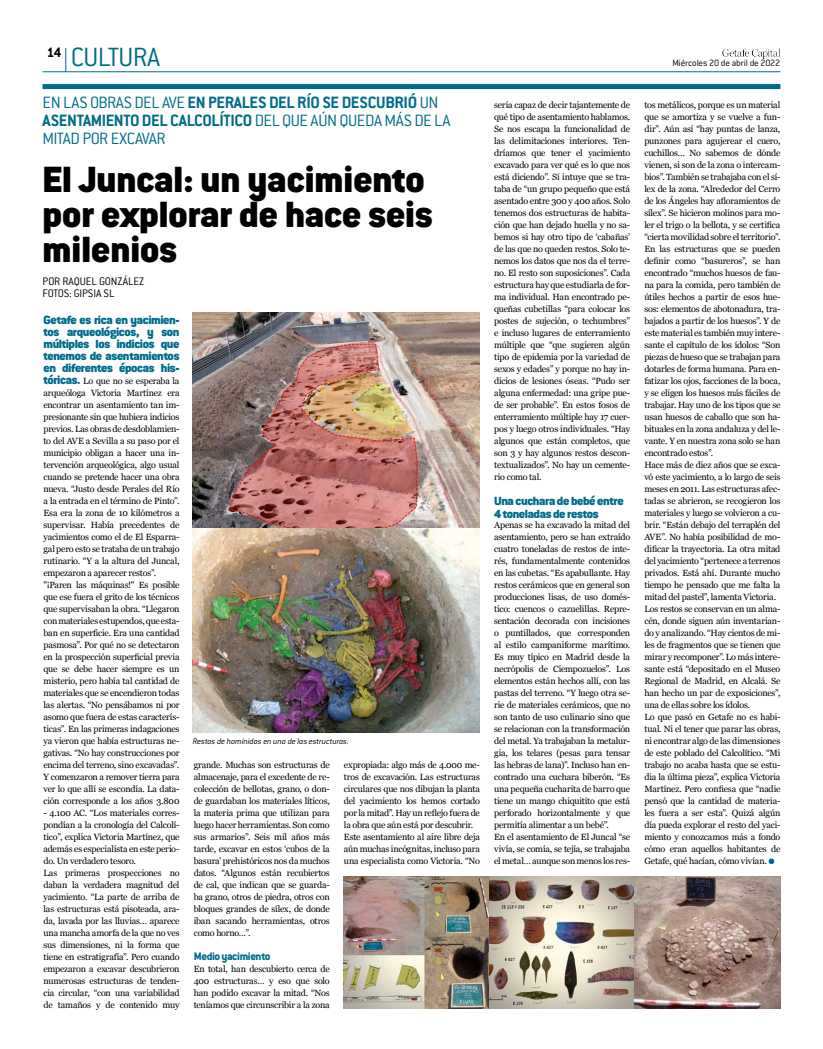
<style>
.page{position:relative;width:823px;height:1049px;background:#fff}
.page>*{position:absolute;margin:0;border:0;box-sizing:border-box;transform-origin:0 0}
.t1{font:900 40px/35px "Conduit ITC Std";color:#000}
.t2{font:300 29px "Conduit ITC Std";letter-spacing:-.02em;color:#006c8b}
.t3{font:300 18px/18px "Conduit ITC Std";letter-spacing:-.025em;color:#006c8b}
.t4{font:900 13px/12px "Conduit ITC Std";letter-spacing:-.03em;color:#006c8b;text-align:justify}
.t5{font:300 12px/12px "Conduit ITC Std";letter-spacing:-.01em;color:#000}
.t6{font:800 12px "Conduit ITC Std";letter-spacing:-.035em;color:#006c8b}
.t7{font:300 10px "Conduit ITC Std";letter-spacing:-.015em;color:#000}
.t8{font:9px/12px "Georgia";letter-spacing:-.02em;color:#000}
.t9{font:italic 300 9px "Conduit ITC Std";letter-spacing:-.015em;color:#000}
.s1{font-weight:700}
.s2{font-family:"Conduit ITC Std";font-weight:900;font-size:13px;color:#006c8b}
</style>
<div class="page">
<svg style="left:768px;top:858px;width:5px;height:6px"></svg>
<img style="left:193px;top:312px;width:286px;height:216px">
<img style="left:193px;top:528px;width:286px;height:204px">
<hr style="left:43px;top:72px;width:737px;height:1px;background:#006c8b">
<img style="left:722px;top:49px;width:58px;height:10px">
<svg style="left:65px;top:48px;width:1px;height:24px"></svg>
<div style="left:43px;top:84px;width:737px;height:5px;background:#006c8b"></div>
<img style="left:343px;top:876px;width:437px;height:132px">
<h2 class="t2" style="left:47px;top:40px;width:115px"><sup>14</sup> CULTURA</h2>
<h3 class="t3" style="left:43px;top:93px;width:409px">EN LAS OBRAS DEL AVE <span class="s1">EN PERALES DEL RÍO SE DESCUBRIÓ</span> UN<br><span class="s1">ASENTAMIENTO DEL CALCOLÍTICO</span> DEL QUE AÚN QUEDA MÁS DE LA<br>MITAD POR EXCAVAR</h3>
<h1 class="t1" style="left:43px;top:162px;width:391px">El Juncal: un yacimiento por explorar de hace seis milenios</h1>
<h3 class="t5" style="left:43px;top:275px;width:103px">POR RAQUEL GONZÁLEZ<br>FOTOS: GIPSIA SL</h3>
<h3 class="t4" style="left:43px;top:314px;width:137px">Getafe es rica en yacimien&shy;tos arqueológicos, y son múltiples los indicios que tenemos de asentamientos en diferentes épocas his-</h3>
<p class="t8" style="left:43px;top:375px;width:137px"><span class="s2">tóricas.</span> Lo que no se esperaba la arqueóloga Victoria Martínez era encontrar un asentamiento tan im&shy;presionante sin que hubiera indicios previos. Las obras de desdoblamien&shy;to del AVE a Sevilla a su paso por el municipio obligan a hacer una in&shy;tervención arqueológica, algo usual cuando se pretende hacer una obra nueva. “Justo desde Perales del Río a la entrada en el término de Pinto”.<br>Esa era la zona de 10 kilómetros a supervisar. Había precedentes de yacimientos como el de El Esparra&shy;gal pero esto se trataba de un trabajo rutinario. “Y a la altura del Juncal, empezaron a aparecer restos”. "¡Paren las máquinas!" Es posible que ese fuera el grito de los técnicos que supervisaban la obra. “Llegaron con materiales estupendos, que esta&shy;ban en superficie. Era una cantidad pasmosa”. Por qué no se detectaron en la prospección superficial previa que se debe hacer siempre es un misterio, pero había tal cantidad de materiales que se encendieron todas las alertas. “No pensábamos ni por asomo que fuera de estas caracterís&shy;ticas”. En las primeras indagaciones ya vieron que había estructuras ne&shy;gativas. “No hay construcciones por encima del terreno, sino excavadas”.<br>Y comenzaron a remover tierra para ver lo que allí se escondía. La data&shy;ción corresponde a los años 3.800</p>
<p class="t8" style="left:43px;top:806px;width:137px">- 4.100 AC. “Los materiales corres&shy;pondían a la cronología del Calcolí&shy;tico”, explica Victoria Martínez, que además es especialista en este perio&shy;do. Un verdadero tesoro.<br>Las primeras prospecciones no daban la verdadera magnitud del yacimiento. “La parte de arriba de las estructuras está pisoteada, ara&shy;da, lavada por las lluvias… aparece una mancha amorfa de la que no ves sus dimensiones, ni la forma que tiene en estratigrafía”. Pero cuando empezaron a excavar descubrieron numerosas estructuras de tenden&shy;cia circular, “con una variabilidad de tamaños y de contenido muy</p>
<p class="t9" style="left:193px;top:736px;width:157px">Restos de homínidos en una de las estructuras.</p>
<p class="t8" style="left:194px;top:758px;width:137px;text-align:justify">grande. Muchas son estructuras de almacenaje, para el excedente de re&shy;colección de bellotas, grano, o don&shy;de guardaban los materiales líticos, la materia prima que utilizan para luego hacer herramientas. Son como sus armarios”. Seis mil años más tarde, excavar en estos ‘cubos de la basura’ prehistóricos nos da muchos datos. “Algunos están recubiertos de cal, que indican que se guarda&shy;ba grano, otros de piedra, otros con bloques grandes de sílex, de donde iban sacando herramientas, otros como horno…”.</p>
<h3 class="t6" style="left:194px;top:949px;width:78px">Medio yacimiento</h3>
<p class="t8" style="left:194px;top:963px;width:137px;text-align:justify">En total, han descubierto cerca de 400 estructuras… y eso que solo han podido excavar la mitad. “Nos teníamos que circunscribir a la zona</p>
<p class="t8" style="left:344px;top:759px;width:137px">expropiada: algo más de 4.000 me&shy;tros de excavación. Las estructuras circulares que nos dibujan la planta del yacimiento los hemos cortado por la mitad”. Hay un reflejo fuera de la obra que aún está por descubrir.<br>Este asentamiento al aire libre deja aún muchas incógnitas, incluso para una especialista como Victoria. “No</p>
<p class="t8" style="left:494px;top:98px;width:137px;text-align:justify">sería capaz de decir tajantemente de qué tipo de asentamiento hablamos.<br>Se nos escapa la funcionalidad de las delimitaciones interiores. Ten&shy;dríamos que tener el yacimiento excavado para ver qué es lo que nos está diciendo”. Sí intuye que se tra&shy;taba de “un grupo pequeño que está asentado entre 300 y 400 años. Solo tenemos dos estructuras de habita&shy;ción que han dejado huella y no sa&shy;bemos si hay otro tipo de ‘cabañas’ de las que no queden restos. Solo te&shy;nemos los datos que nos da el terre&shy;no. El resto son suposiciones”. Cada estructura hay que estudiarla de for&shy;ma individual. Han encontrado pe&shy;queñas cubetillas “para colocar los postes de sujeción, o techumbres” e incluso lugares de enterramiento múltiple que “que sugieren algún tipo de epidemia por la variedad de sexos y edades” y porque no hay in&shy;dicios de lesiones óseas. “Pudo ser alguna enfermedad: una gripe pue&shy;de ser probable”. En estos fosos de enterramiento múltiple hay 17 cuer&shy;pos y luego otros individuales. “Hay algunos que están completos, que son 3 y hay algunos restos descon&shy;textualizados”. No hay un cemente&shy;rio como tal.</p>
<h3 class="t4" style="left:494px;top:495px;width:131px;line-height:13px">Una cuchara de bebé entre<br>4 toneladas de restos</h3>
<p class="t8" style="left:494px;top:519px;width:137px">Apenas se ha excavado la mitad del asentamiento, pero se han extraído cuatro toneladas de restos de inte&shy;rés, fundamentalmente contenidos en las cubetas. “Es apabullante. Hay restos cerámicos que en general son producciones lisas, de uso domés&shy;tico: cuencos o cazuelillas. Repre&shy;sentación decorada con incisiones o puntillados, que corresponden al estilo campaniforme marítimo.<br>Es muy típico en Madrid desde la necrópolis de Ciempozuelos”. Los elementos están hechos allí, con las pastas del terreno. “Y luego otra se&shy;rie de materiales cerámicos, que no son tanto de uso culinario sino que se relacionan con la transformación del metal. Ya trabajaban la metalur&shy;gia, los telares (pesas para tensar las hebras de lana)”. Incluso han en&shy;contrado una cuchara biberón. “Es una pequeña cucharita de barro que tiene un mango chiquitito que está perforado horizontalmente y que permitía alimentar a un bebé”.<br>En el asentamiento de El Juncal “se vivía, se comía, se tejía, se trabajaba el metal… aunque son menos los res-</p>
<p class="t7" style="left:672px;top:57px;width:109px">Miércoles 20 de abril de 2022</p>
<p class="t8" style="left:644px;top:98px;width:137px">tos metálicos, porque es un material que se amortiza y se vuelve a fun&shy;dir”. Aún así “hay puntas de lanza, punzones para agujerear el cuero, cuchillos… No sabemos de dónde vienen, si son de la zona o intercam&shy;bios”. También se trabajaba con el sí&shy;lex de la zona. “Alrededor del Cerro de los Ángeles hay afloramientos de sílex”. Se hicieron molinos para mo&shy;ler el trigo o la bellota, y se certifica “cierta movilidad sobre el territorio”.<br>En las estructuras que se pueden definir como “basureros”, se han encontrado “muchos huesos de fau&shy;na para la comida, pero también de útiles hechos a partir de esos hue&shy;sos: elementos de abotonadura, tra&shy;bajados a partir de los huesos”. Y de este material es también muy intere&shy;sante el capítulo de los ídolos: “Son piezas de hueso que se trabajan para dotarles de forma humana. Para en&shy;fatizar los ojos, facciones de la boca, y se eligen los huesos más fáciles de trabajar. Hay uno de los tipos que se usan huesos de caballo que son ha&shy;bituales en la zona andaluza y del le&shy;vante. Y en nuestra zona solo se han encontrado estos”.<br>Hace más de diez años que se exca&shy;vó este yacimiento, a lo largo de seis meses en 2011. Las estructuras afec&shy;tadas se abrieron, se recogieron los materiales y luego se volvieron a cu&shy;brir. “Están debajo del terraplén del AVE”. No había posibilidad de mo&shy;dificar la trayectoria. La otra mitad del yacimiento “pertenece a terrenos privados. Está ahí. Durante mucho tiempo he pensado que me falta la mitad del pastel”, lamenta Victoria.<br>Los restos se conservan en un alma&shy;cén, donde siguen aún inventarian&shy;do y analizando. “Hay cientos de mi&shy;les de fragmentos que se tienen que mirar y recomponer”. Lo más intere&shy;sante está “depositado en el Museo Regional de Madrid, en Alcalá. Se han hecho un par de exposiciones”, una de ellas sobre los ídolos.<br>Lo que pasó en Getafe no es habi&shy;tual. Ni el tener que parar las obras, ni encontrar algo de las dimensiones de este poblado del Calcolítico. “Mi trabajo no acaba hasta que se estu&shy;dia la última pieza”, explica Victoria Martínez. Pero confiesa que “nadie pensó que la cantidad de materia&shy;les fuera a ser esta”. Quizá algún día pueda explorar el resto del yaci&shy;miento y conozcamos más a fondo cómo eran aquellos habitantes de Getafe, qué hacían, cómo vivían.</p>
</div>
